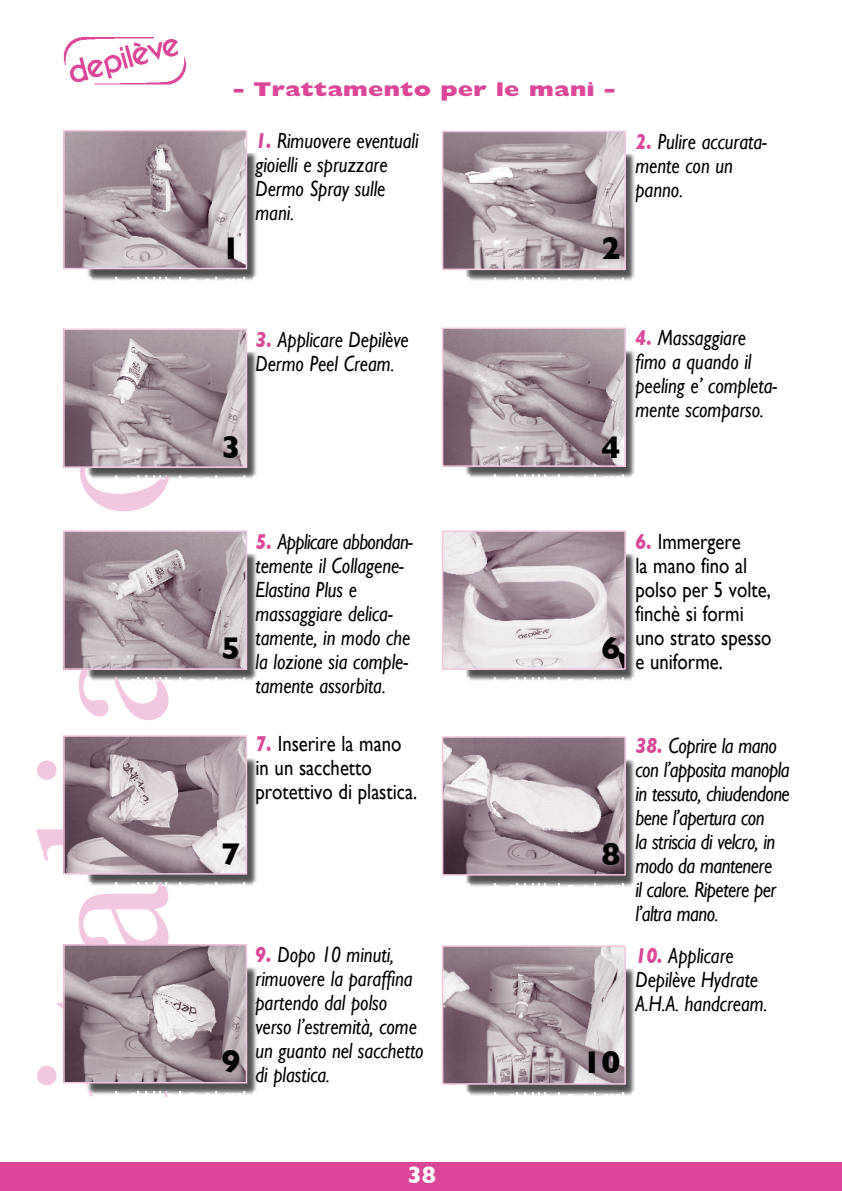
<style>
.page{position:relative;width:842px;height:1191px;background:#fff}
.page>*{position:absolute;margin:0;border:0;box-sizing:border-box;transform-origin:0 0}
.t1{font:191px "Times";letter-spacing:.08em;color:#f4c7e0}
.t2{font:700 32px "Gill Sans";color:#000}
.t3{font:700 24px "Gill Sans";color:#fff}
.t4{font:italic 22px/24px "Gill Sans";color:#000;scale:.85 1}
.t5{font:italic 22px/24px "Gill Sans";letter-spacing:-.025em;color:#000;scale:.85 1}
.t6{font:22px/24px "Gill Sans";color:#000;scale:.85 1}
.t7{font:800 20px "Gill Sans";color:#db4699;scale:1.25 1}
.s1{font-weight:700;color:#db4699}
.s2{font-weight:700;font-style:italic;color:#db4699}
</style>
<div class="page">
<img style="left:63px;top:37px;width:124px;height:48px">
<div style="left:0;top:1162px;width:842px;height:29px;background:#db4699"></div>
<img style="left:466px;top:553px;width:169px;height:128px">
<img style="left:445px;top:533px;width:178px;height:134px">
<div style="left:442px;top:530px;width:184px;height:140px;border:2px solid #f4c7e0"></div>
<img style="left:87px;top:756px;width:170px;height:130px">
<img style="left:66px;top:738px;width:178px;height:133px">
<div style="left:63px;top:735px;width:184px;height:139px;border:2px solid #f4c7e0"></div>
<img style="left:466px;top:759px;width:169px;height:128px">
<img style="left:445px;top:739px;width:178px;height:133px">
<div style="left:442px;top:736px;width:184px;height:139px;border:2px solid #f4c7e0"></div>
<img style="left:87px;top:965px;width:170px;height:130px">
<img style="left:66px;top:947px;width:178px;height:133px">
<div style="left:63px;top:944px;width:184px;height:139px;border:2px solid #f4c7e0"></div>
<img style="left:466px;top:968px;width:169px;height:128px">
<img style="left:445px;top:948px;width:178px;height:133px">
<div style="left:442px;top:945px;width:184px;height:139px;border:2px solid #f4c7e0"></div>
<img style="left:87px;top:151px;width:170px;height:130px">
<img style="left:66px;top:133px;width:178px;height:133px">
<div style="left:63px;top:130px;width:184px;height:139px;border:2px solid #f4c7e0"></div>
<img style="left:466px;top:154px;width:169px;height:127px">
<img style="left:445px;top:134px;width:178px;height:133px">
<div style="left:442px;top:131px;width:184px;height:139px;border:2px solid #f4c7e0"></div>
<img style="left:87px;top:349px;width:170px;height:130px">
<img style="left:66px;top:331px;width:178px;height:134px">
<div style="left:63px;top:328px;width:184px;height:140px;border:2px solid #f4c7e0"></div>
<img style="left:466px;top:350px;width:169px;height:128px">
<img style="left:445px;top:330px;width:178px;height:134px">
<div style="left:442px;top:327px;width:184px;height:140px;border:2px solid #f4c7e0"></div>
<img style="left:87px;top:551px;width:170px;height:130px">
<img style="left:66px;top:533px;width:178px;height:134px">
<div style="left:63px;top:530px;width:184px;height:140px;border:2px solid #f4c7e0"></div>
<h1 class="t1" style="left:-76px;top:1101px;width:682px;rotate:-90deg">italiano</h1>
<p class="t7" style="left:233px;top:77px;width:307px">- Trattamento per le mani -</p>
<p class="t4" style="left:255px;top:128px;width:193px"><span class="s1">1.</span> Rimuovere eventuali gioielli e spruzzare<br>Dermo Spray sulle mani.</p>
<h2 class="t2" style="left:222px;top:230px;width:21px">1</h2>
<h2 class="t2" style="left:601px;top:230px;width:21px">2</h2>
<p class="t4" style="left:635px;top:130px;width:156px"><span class="s1">2.</span> Pulire accurata&shy;mente con un panno.</p>
<p class="t4" style="left:255px;top:327px;width:182px"><span class="s1">3.</span> Applicare Depilève<br>Dermo Peel Cream.</p>
<h2 class="t2" style="left:222px;top:428px;width:21px">3</h2>
<h2 class="t2" style="left:601px;top:428px;width:21px">4</h2>
<p class="t4" style="left:635px;top:326px;width:168px"><span class="s1">4.</span> Massaggiare fimo a quando il peeling e’ completa&shy;mente scomparso.</p>
<p class="t4" style="left:255px;top:529px;width:187px"><span class="s1">5.</span> Applicare abbondan&shy;temente il Collagene-<br>Elastina Plus e massaggiare delica&shy;tamente, in modo che la lozione sia comple&shy;tamente assorbita.</p>
<h2 class="t2" style="left:222px;top:629px;width:21px">5</h2>
<h2 class="t2" style="left:601px;top:629px;width:21px">6</h2>
<p class="t6" style="left:635px;top:529px;width:162px"><span class="s2">6.</span> Immergere<br>la mano fino al polso per 5 volte, finchè si formi uno strato spesso e uniforme.</p>
<p class="t6" style="left:255px;top:731px;width:192px"><span class="s2">7.</span> Inserire la mano in un sacchetto protettivo di plastica.</p>
<h2 class="t2" style="left:222px;top:835px;width:21px">7</h2>
<h2 class="t2" style="left:601px;top:835px;width:21px">8</h2>
<p class="t4" style="left:255px;top:942px;width:199px"><span class="s1">9.</span> Dopo 10 minuti, rimuovere la paraffina partendo dal polso verso l’estremità, come un guanto nel sacchetto di plastica.</p>
<h2 class="t2" style="left:222px;top:1042px;width:21px">9</h2>
<h2 class="t2" style="left:582px;top:1043px;width:40px">10</h2>
<p class="t5" style="left:635px;top:733px;width:183px"><span class="s1">38.</span> Coprire la mano con l’apposita manopla in tessuto, chiudendone bene l’apertura con<br>la striscia di velcro, in modo da mantenere<br>il calore. Ripetere per l’altra mano.</p>
<p class="t4" style="left:635px;top:943px;width:157px"><span class="s1">10.</span> Applicare<br>Depilève Hydrate<br>A.H.A. handcream.</p>
<p class="t3" style="left:408px;top:1161px;width:30px">38</p>
</div>
